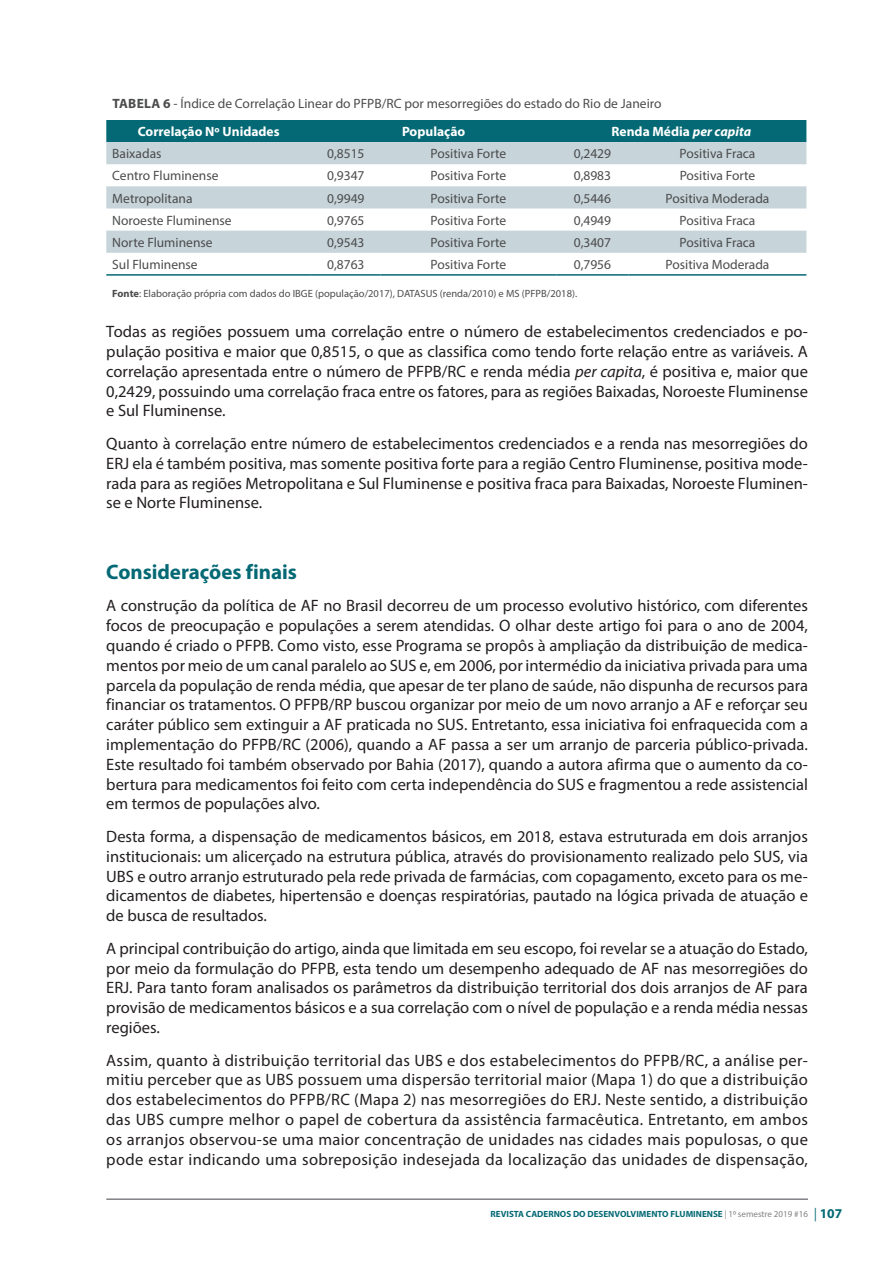
<style>
.page{position:relative;width:893px;height:1263px;background:#fff}
.page>*{position:absolute;margin:0;border:0;box-sizing:border-box;transform-origin:0 0}
.t1{font:700 21px "Myriad Pro";color:#046974}
.t2{font:16.5px/19.8px "Myriad Pro";color:#231f20;text-align:justify}
.t3{font:13.5px/28.5px "Myriad Pro";color:#4b4c4d}
.t4{font:700 13.5px "Myriad Pro";color:#fff}
.t5{font:10.5px "Myriad Pro";color:#4b4c4d}
.t6{font:700 9px "Myriad Pro";color:#046974}
.s1{font-weight:700}
.s2{font-weight:700;color:#fff}
.s3{font-style:italic}
.s4{font-weight:400;font-stretch:condensed;color:#808285}
.s5{font-weight:400;color:#808285}
.s6{font-weight:400;font-stretch:condensed;font-size:13.5px}
.s7{font-size:13.5px}
</style>
<div class="page">
<hr style="left:106px;top:1198px;width:702px;height:2px;background:#808285">
<div style="left:106px;top:120px;width:700px;height:22px;background:#046974"></div>
<svg style="left:106px;top:142px;width:700px;height:111px;fill:#c7d4d9"></svg>
<hr style="left:106px;top:274px;width:205px;height:2px;background:#046974">
<hr style="left:311px;top:274px;width:70px;height:2px;background:#046974">
<hr style="left:381px;top:274px;width:175px;height:2px;background:#046974">
<hr style="left:556px;top:274px;width:73px;height:2px;background:#046974">
<hr style="left:629px;top:274px;width:177px;height:2px;background:#046974">
<p class="t3" style="left:138px;top:89px;width:525px;text-indent:-25px"><span class="s1">TABELA 6</span> - Índice de Correlação Linear do PFPB/RC por mesorregiões do estado do Rio de Janeiro<br><span class="s2">Correlação Nº Unidades</span></p>
<p class="t4" style="left:402px;top:123px;width:65px">População</p>
<p class="t4" style="left:612px;top:123px;width:141px">Renda Média <span class="s3">per capita</span></p>
<p class="t3" style="left:112px;top:139px;width:51px">Baixadas</p>
<p class="t3" style="left:327px;top:139px;width:39px">0,8515</p>
<p class="t3" style="left:431px;top:139px;width:77px">Positiva Forte</p>
<p class="t3" style="left:574px;top:139px;width:39px">0,2429</p>
<p class="t3" style="left:680px;top:139px;width:77px">Positiva Fraca</p>
<p class="t3" style="left:112px;top:161px;width:108px">Centro Fluminense</p>
<p class="t3" style="left:327px;top:161px;width:39px">0,9347</p>
<p class="t3" style="left:431px;top:161px;width:77px">Positiva Forte</p>
<p class="t3" style="left:574px;top:161px;width:39px">0,8983</p>
<p class="t3" style="left:680px;top:161px;width:77px">Positiva Forte</p>
<p class="t3" style="left:112px;top:183px;width:82px">Metropolitana</p>
<p class="t3" style="left:327px;top:183px;width:39px">0,9949</p>
<p class="t3" style="left:431px;top:183px;width:77px">Positiva Forte</p>
<p class="t3" style="left:574px;top:183px;width:39px">0,5446</p>
<p class="t3" style="left:666px;top:183px;width:105px">Positiva Moderada</p>
<p class="t3" style="left:112px;top:206px;width:121px">Noroeste Fluminense</p>
<p class="t3" style="left:327px;top:206px;width:39px">0,9765</p>
<p class="t3" style="left:431px;top:206px;width:77px">Positiva Forte</p>
<p class="t3" style="left:574px;top:206px;width:39px">0,4949</p>
<p class="t3" style="left:680px;top:206px;width:77px">Positiva Fraca</p>
<p class="t3" style="left:112px;top:228px;width:102px">Norte Fluminense</p>
<p class="t3" style="left:327px;top:228px;width:39px">0,9543</p>
<p class="t3" style="left:431px;top:228px;width:77px">Positiva Forte</p>
<p class="t3" style="left:574px;top:228px;width:39px">0,3407</p>
<p class="t3" style="left:680px;top:228px;width:77px">Positiva Fraca</p>
<p class="t3" style="left:112px;top:250px;width:87px">Sul Fluminense</p>
<p class="t3" style="left:327px;top:250px;width:39px">0,8763</p>
<p class="t3" style="left:431px;top:250px;width:77px">Positiva Forte</p>
<p class="t3" style="left:574px;top:250px;width:39px">0,7956</p>
<p class="t3" style="left:666px;top:250px;width:105px">Positiva Moderada</p>
<p class="t5" style="left:112px;top:287px;width:466px"><span class="s1">Fonte</span>: Elaboração própria com dados do IBGE (população/2017), DATASUS (renda/2010) e MS (PFPB/2018).</p>
<p class="t2" style="left:106px;top:321px;width:703px">Todas as regiões possuem uma correlação entre o número de estabelecimentos credenciados e po&shy;pulação positiva e maior que 0,8515, o que as classifica como tendo forte relação entre as variáveis. A correlação apresentada entre o número de PFPB/RC e renda média <span class="s3">per capita</span>, é positiva e, maior que 0,2429, possuindo uma correlação fraca entre os fatores, para as regiões Baixadas, Noroeste Fluminense e Sul Fluminense.</p>
<p class="t2" style="left:106px;top:433px;width:703px">Quanto à correlação entre número de estabelecimentos credenciados e a renda nas mesorregiões do ERJ ela é também positiva, mas somente positiva forte para a região Centro Fluminense, positiva mode&shy;rada para as regiões Metropolitana e Sul Fluminense e positiva fraca para Baixadas, Noroeste Fluminen&shy;se e Norte Fluminense.</p>
<p class="t1" style="left:106px;top:558px;width:192px">Considerações finais</p>
<p class="t2" style="left:106px;top:596px;width:703px">A construção da política de AF no Brasil decorreu de um processo evolutivo histórico, com diferentes focos de preocupação e populações a serem atendidas. O olhar deste artigo foi para o ano de 2004, quando é criado o PFPB. Como visto, esse Programa se propôs à ampliação da distribuição de medica&shy;mentos por meio de um canal paralelo ao SUS e, em 2006, por intermédio da iniciativa privada para uma parcela da população de renda média, que apesar de ter plano de saúde, não dispunha de recursos para financiar os tratamentos. O PFPB/RP buscou organizar por meio de um novo arranjo a AF e reforçar seu caráter público sem extinguir a AF praticada no SUS. Entretanto, essa iniciativa foi enfraquecida com a implementação do PFPB/RC (2006), quando a AF passa a ser um arranjo de parceria público-privada.<br>Este resultado foi também observado por Bahia (2017), quando a autora afirma que o aumento da co&shy;bertura para medicamentos foi feito com certa independência do SUS e fragmentou a rede assistencial em termos de populações alvo.</p>
<p class="t2" style="left:106px;top:826px;width:703px">Desta forma, a dispensação de medicamentos básicos, em 2018, estava estruturada em dois arranjos institucionais: um alicerçado na estrutura pública, através do provisionamento realizado pelo SUS, via UBS e outro arranjo estruturado pela rede privada de farmácias, com copagamento, exceto para os me&shy;dicamentos de diabetes, hipertensão e doenças respiratórias, pautado na lógica privada de atuação e de busca de resultados.</p>
<p class="t2" style="left:106px;top:938px;width:703px">A principal contribuição do artigo, ainda que limitada em seu escopo, foi revelar se a atuação do Estado, por meio da formulação do PFPB, esta tendo um desempenho adequado de AF nas mesorregiões do ERJ. Para tanto foram analisados os parâmetros da distribuição territorial dos dois arranjos de AF para provisão de medicamentos básicos e a sua correlação com o nível de população e a renda média nessas regiões.</p>
<p class="t2" style="left:106px;top:1050px;width:703px">Assim, quanto à distribuição territorial das UBS e dos estabelecimentos do PFPB/RC, a análise per&shy;mitiu perceber que as UBS possuem uma dispersão territorial maior (Mapa 1) do que a distribuição dos estabelecimentos do PFPB/RC (Mapa 2) nas mesorregiões do ERJ. Neste sentido, a distribuição das UBS cumpre melhor o papel de cobertura da assistência farmacêutica. Entretanto, em ambos os arranjos observou-se uma maior concentração de unidades nas cidades mais populosas, o que pode estar indicando uma sobreposição indesejada da localização das unidades de dispensação,</p>
<p class="t6" style="left:491px;top:1208px;width:353px">REVISTA CADERNOS DO DESENVOLVIMENTO FLUMINENSE <span class="s4">|</span> <span class="s5">10 semestre 2019 #16</span> <span class="s6">|</span> <span class="s7">107</span></p>
</div>
